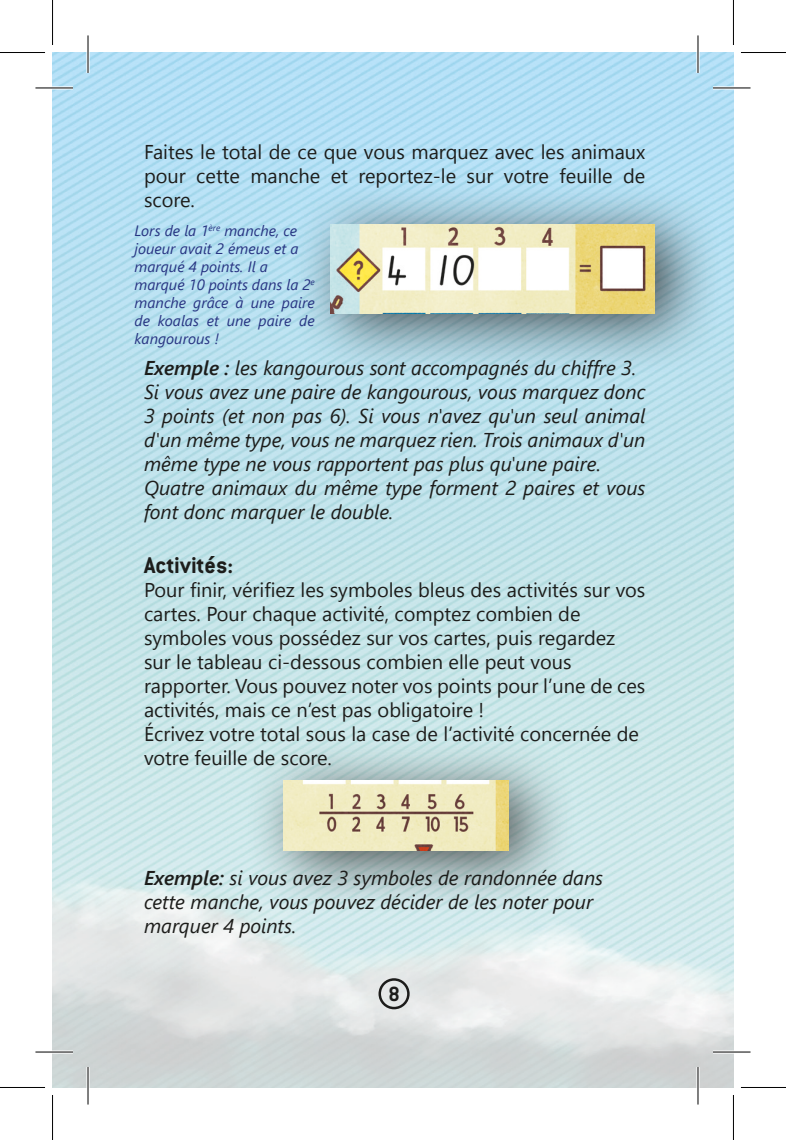
<style>
.page{position:relative;width:786px;height:1140px;background:#fff}
.page>*{position:absolute;margin:0;border:0;box-sizing:border-box;transform-origin:0 0}
.t1{font:700 25px "Conduit ITC";color:#1d1d1b}
.t2{font:700 22.5px "Conduit ITC";color:#1d1d1b}
.t3{font:20px/24px "Segoe UI";color:#1d1d1b}
.t4{font:italic 20px/24px "Segoe UI";color:#1d1d1b;text-align:justify}
.t5{font:italic 15px/18px "Segoe UI";color:#283583;text-align:justify}
.s1{font-weight:600}
</style>
<div class="page">
<img style="left:52px;top:52px;width:681px;height:1035px">
<div style="left:378px;top:978px;width:31px;height:31px;border:2px solid #1d1d1b;border-radius:50%"></div>
<div style="left:292px;top:181px;width:431px;height:196px;background:#1d1d1b;opacity:.75"></div>
<img style="left:330px;top:225px;width:324px;height:88px">
<div style="left:245px;top:737px;width:331px;height:177px;background:#1d1d1b;opacity:.75"></div>
<img style="left:283px;top:780px;width:225px;height:70px">
<hr style="left:35px;top:86px;width:38px;height:3px;background:#fff">
<hr style="left:712px;top:86px;width:38px;height:3px;background:#fff">
<hr style="left:35px;top:1050px;width:38px;height:3px;background:#fff">
<hr style="left:712px;top:1050px;width:38px;height:3px;background:#fff">
<hr style="left:86px;top:35px;width:3px;height:38px;background:#fff">
<hr style="left:86px;top:1067px;width:3px;height:37px;background:#fff">
<hr style="left:696px;top:35px;width:3px;height:38px;background:#fff">
<hr style="left:696px;top:1067px;width:3px;height:37px;background:#fff">
<hr style="left:35px;top:88px;width:38px;height:1px;background:#000">
<hr style="left:712px;top:88px;width:38px;height:1px;background:#000">
<hr style="left:35px;top:1051px;width:38px;height:1px;background:#000">
<hr style="left:712px;top:1051px;width:38px;height:1px;background:#000">
<hr style="left:88px;top:35px;width:1px;height:38px;background:#000">
<hr style="left:88px;top:1067px;width:1px;height:37px;background:#000">
<hr style="left:697px;top:35px;width:1px;height:38px;background:#000">
<hr style="left:697px;top:1067px;width:1px;height:37px;background:#000">
<hr style="left:0;top:52px;width:45px;height:1px;background:#000">
<hr style="left:740px;top:52px;width:45px;height:1px;background:#000">
<hr style="left:0;top:1087px;width:45px;height:1px;background:#000">
<hr style="left:740px;top:1087px;width:45px;height:1px;background:#000">
<hr style="left:52px;top:0;width:1px;height:45px;background:#000">
<hr style="left:52px;top:1095px;width:1px;height:45px;background:#000">
<hr style="left:732px;top:0;width:1px;height:45px;background:#000">
<hr style="left:732px;top:1095px;width:1px;height:45px;background:#000">
<p class="t3" style="left:144px;top:139px;width:503px;text-align:justify">Faites le total de ce que vous marquez avec les animaux pour cette manche et reportez-le sur votre feuille de score.</p>
<p class="t5" style="left:134px;top:221px;width:164px">Lors de la 1<sup>ère</sup> manche, ce</p>
<p class="t5" style="left:134px;top:239px;width:165px">joueur avait 2 émeus et a</p>
<p class="t5" style="left:134px;top:257px;width:135px">marqué 4 points. Il a</p>
<p class="t5" style="left:134px;top:275px;width:182px">marqué 10 points dans la 2<sup>e </sup>manche grâce à une paire de koalas et une paire de kangourous !</p>
<p class="t4" style="left:144px;top:356px;width:494px"><span class="s1">Exemple :</span> les kangourous sont accompagnés du chiffre 3.</p>
<p class="t4" style="left:144px;top:380px;width:503px">Si vous avez une paire de kangourous, vous marquez donc</p>
<p class="t4" style="left:144px;top:404px;width:503px">3 points (et non pas 6). Si vous n'avez qu'un seul animal d'un même type, vous ne marquez rien. Trois animaux d'un même type ne vous rapportent pas plus qu'une paire.</p>
<p class="t4" style="left:144px;top:476px;width:503px">Quatre animaux du même type forment 2 paires et vous font donc marquer le double.</p>
<p class="t1" style="left:144px;top:550px;width:91px">Activités:</p>
<p class="t3" style="left:144px;top:577px;width:502px">Pour finir, vérifiez les symboles bleus des activités sur vos cartes. Pour chaque activité, comptez combien de</p>
<p class="t3" style="left:144px;top:625px;width:472px">symboles vous possédez sur vos cartes, puis regardez</p>
<p class="t3" style="left:144px;top:649px;width:429px">sur le tableau ci-dessous combien elle peut vous</p>
<p class="t3" style="left:144px;top:673px;width:503px">rapporter. Vous pouvez noter vos points pour l’une de ces activités, mais ce n’est pas obligatoire !</p>
<p class="t3" style="left:144px;top:721px;width:496px">Écrivez votre total sous la case de l’activité concernée de</p>
<p class="t3" style="left:144px;top:745px;width:189px">votre feuille de score.</p>
<p class="t4" style="left:144px;top:866px;width:460px"><span class="s1">Exemple:</span> si vous avez 3 symboles de randonnée dans</p>
<p class="t4" style="left:144px;top:890px;width:450px">cette manche, vous pouvez décider de les noter pour</p>
<p class="t4" style="left:144px;top:914px;width:154px">marquer 4 points.</p>
<p class="t2" style="left:388px;top:980px;width:13px">8</p>
</div>
